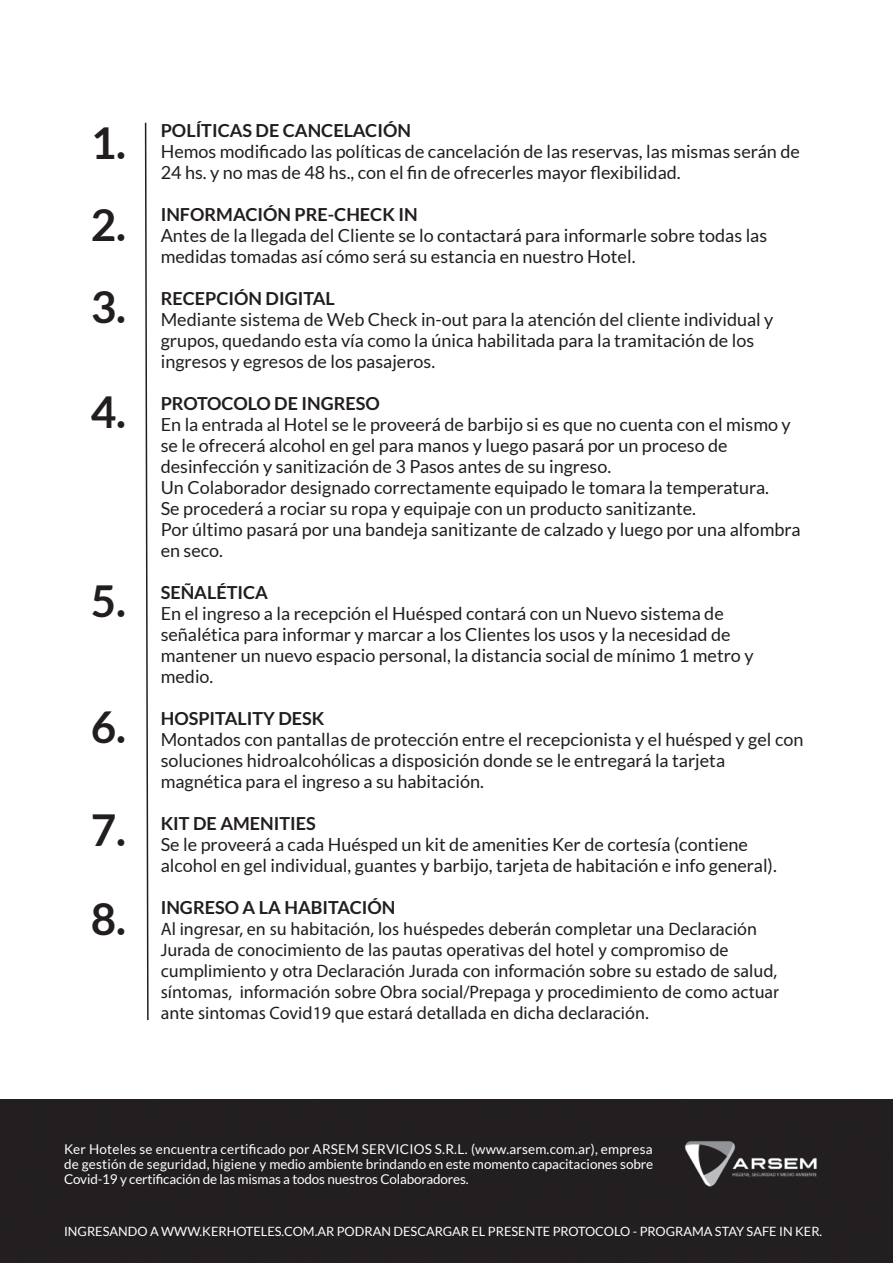
<style>
.page{position:relative;width:893px;height:1263px;background:#fff}
.page>*{position:absolute;margin:0;border:0;box-sizing:border-box;transform-origin:0 0}
.t1{font:700 43.95px/81.9px "Lato";color:#221e1f;text-align:justify}
.t2{font:18px/21px "Lato";color:#221e1f}
.t3{font:18px/21px "Myriad Pro";color:#221e1f}
.t4{font:700 18px "Lato";color:#221e1f}
.t5{font:13.5px/15px "Lato";letter-spacing:-.01em;color:#fff;text-align:justify}
.t6{font:12.75px "Lato";color:#fff}
</style>
<div class="page">
<svg style="left:144px;top:122px;width:5px;height:899px"></svg>
<div style="left:0;top:1099px;width:893px;height:164px;background:#231f20"></div>
<h1 class="t1" style="left:91px;top:102px;width:37px">1.<br>2.<br>3.</h1>
<h1 class="t1" style="left:91px;top:371px;width:37px">4.</h1>
<h1 class="t1" style="left:91px;top:560px;width:37px">5.</h1>
<h1 class="t1" style="left:91px;top:686px;width:37px">6.</h1>
<h1 class="t1" style="left:91px;top:785px;width:37px;line-height:88.5px">7.<br>8.</h1>
<p class="t4" style="left:161px;top:120px;width:252px">POLÍTICAS DE CANCELACIÓN</p>
<p class="t2" style="left:161px;top:141px;width:641px">Hemos modificado las políticas de cancelación de las reservas, las mismas serán de<br>24 hs. y no mas de 48 hs., con el fin de ofrecerles mayor flexibilidad.</p>
<p class="t4" style="left:161px;top:204px;width:258px">INFORMACIÓN PRE-CHECK IN</p>
<p class="t2" style="left:161px;top:225px;width:608px">Antes de la llegada del Cliente se lo contactará para informarle sobre todas las medidas tomadas así cómo será su estancia en nuestro Hotel.</p>
<p class="t4" style="left:161px;top:288px;width:176px">RECEPCIÓN DIGITAL</p>
<p class="t2" style="left:161px;top:309px;width:614px">Mediante sistema de Web Check in-out para la atención del cliente individual y grupos, quedando esta vía como la única habilitada para la tramitación de los ingresos y egresos de los pasajeros.</p>
<p class="t4" style="left:161px;top:393px;width:221px">PROTOCOLO DE INGRESO</p>
<p class="t2" style="left:161px;top:414px;width:641px">En la entrada al Hotel se le proveerá de barbijo si es que no cuenta con el mismo y se le ofrecerá alcohol en gel para manos y luego pasará por un proceso de desinfección y sanitización de 3 Pasos antes de su ingreso.<br>Un Colaborador designado correctamente equipado le tomara la temperatura.<br>Se procederá a rociar su ropa y equipaje con un producto sanitizante.<br>Por último pasará por una bandeja sanitizante de calzado y luego por una alfombra en seco.</p>
<p class="t4" style="left:161px;top:582px;width:109px">SEÑALÉTICA</p>
<p class="t2" style="left:161px;top:603px;width:594px">En el ingreso a la recepción el Huésped contará con un Nuevo sistema de señalética para informar y marcar a los Clientes los usos y la necesidad de mantener un nuevo espacio personal, la distancia social de mínimo 1 metro y medio.</p>
<p class="t4" style="left:161px;top:708px;width:165px">HOSPITALITY DESK</p>
<p class="t2" style="left:161px;top:729px;width:644px">Montados con pantallas de protección entre el recepcionista y el huésped y gel con soluciones hidroalcohólicas a disposición donde se le entregará la tarjeta magnética para el ingreso a su habitación.</p>
<p class="t4" style="left:161px;top:813px;width:156px">KIT DE AMENITIES</p>
<p class="t2" style="left:161px;top:834px;width:618px">Se le proveerá a cada Huésped un kit de amenities Ker de cortesía (contiene alcohol en gel individual, guantes y barbijo, tarjeta de habitación e info general).</p>
<p class="t4" style="left:161px;top:897px;width:236px">INGRESO A LA HABITACIÓN</p>
<p class="t3" style="left:161px;top:918px;width:620px">Al ingresar, en su habitación, los huéspedes deberán completar una Declaración Jurada de conocimiento de las pautas operativas del hotel y compromiso de cumplimiento y otra Declaración Jurada con información sobre su estado de salud, síntomas, información sobre Obra social/Prepaga y procedimiento de como actuar ante sintomas Covid19 que estará detallada en dicha declaración.</p>
<p class="t5" style="left:64px;top:1141px;width:591px">Ker Hoteles se encuentra certificado por ARSEM SERVICIOS S.R.L. (www.arsem.com.ar), empresa de gestión de seguridad, higiene y medio ambiente brindando en este momento capacitaciones sobre Covid-19 y certificación de las mismas a todos nuestros Colaboradores.</p>
<p class="t6" style="left:64px;top:1224px;width:760px">INGRESANDO A WWW.KERHOTELES.COM.AR PODRAN DESCARGAR EL PRESENTE PROTOCOLO - PROGRAMA STAY SAFE IN KER.</p>
</div>
